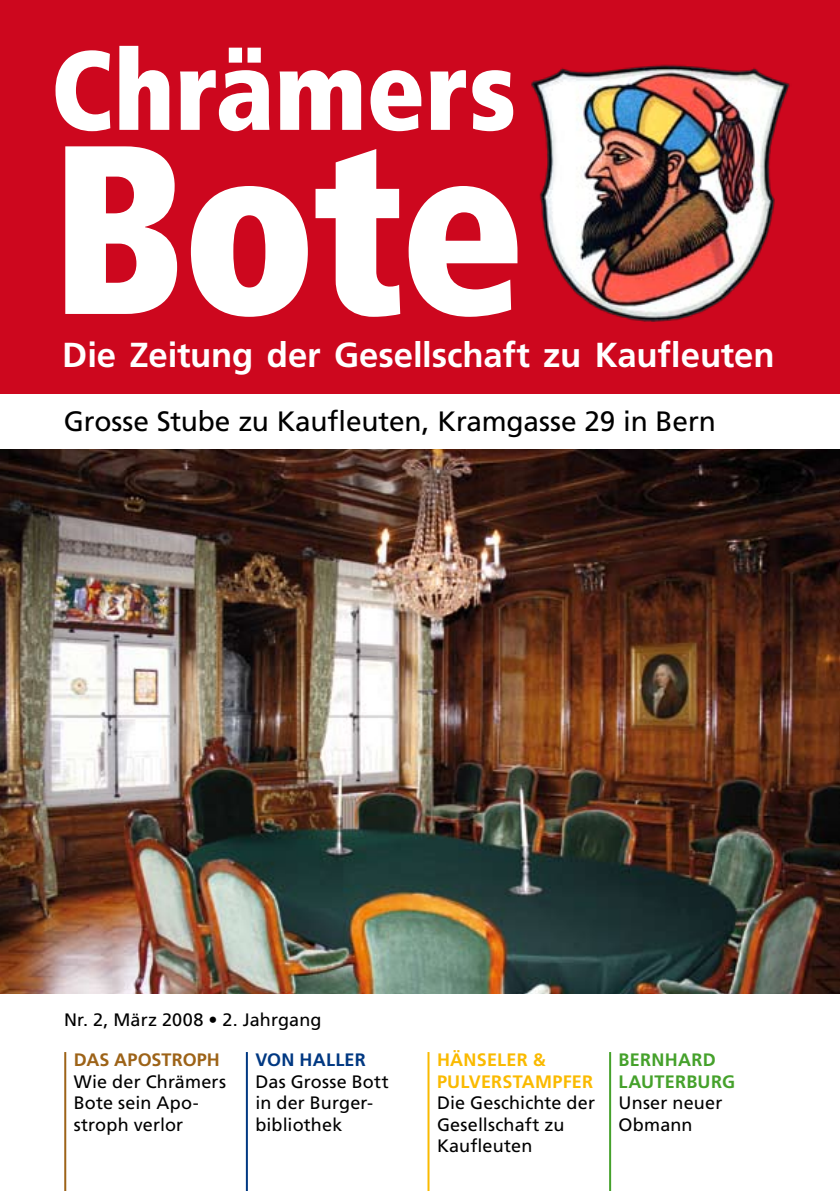
<style>
.page{position:relative;width:840px;height:1191px;background:#fff}
.page>*{position:absolute;margin:0;border:0;box-sizing:border-box;transform-origin:0 0}
.t1{font:900 condensed 240px "Frutiger";color:#fff;scale:.94 1}
.t2{font:900 condensed 112px "Frutiger";letter-spacing:.005em;color:#fff;scale:.94 1}
.t3{font:700 34.6px "Frutiger";letter-spacing:-.005em;color:#fff}
.t4{font:28px "Frutiger";letter-spacing:-.005em;color:#000}
.t5{font:18px/21.6px "Frutiger";letter-spacing:.01em;color:#000}
.t6{font:700 18px/21.6px "Frutiger";letter-spacing:.015em;color:#faba00}
.t7{font:700 18px/21.6px "Frutiger";letter-spacing:.015em;color:#45a12b}
.t8{font:700 18px "Frutiger";letter-spacing:.005em;color:#9d6318}
.t9{font:700 18px "Frutiger";letter-spacing:.015em;color:#003882}
</style>
<div class="page">
<img style="left:0;top:449px;width:839px;height:544px">
<div style="left:0;top:0;width:839px;height:393px;background:#cd071e"></div>
<hr style="left:64px;top:1052px;width:2px;height:139px;background:#9d6318">
<hr style="left:246px;top:1052px;width:2px;height:139px;background:#003882">
<hr style="left:427px;top:1052px;width:2px;height:139px;background:#faba00">
<hr style="left:608px;top:1052px;width:2px;height:139px;background:#45a12b">
<img style="left:531px;top:64px;width:259px;height:258px">
<h2 class="t2" style="left:51px;top:22px;width:496px">Chrämers</h2>
<h1 class="t1" style="left:51px;top:84px;width:506px">Bote</h1>
<h3 class="t3" style="left:62px;top:335px;width:713px">Die Zeitung der Gesellschaft zu Kaufleuten</h3>
<h3 class="t4" style="left:64px;top:405px;width:653px">Grosse Stube zu Kaufleuten, Kramgasse 29 in Bern</h3>
<p class="t5" style="left:64px;top:1009px;width:259px">Nr. 2, März 2008 • 2. Jahrgang</p>
<p class="t8" style="left:74px;top:1049px;width:147px">DAS APOSTROPH</p>
<p class="t5" style="left:74px;top:1070px;width:154px">Wie der Chrämers<br>Bote sein Apo&shy;stroph verlor</p>
<p class="t9" style="left:255px;top:1049px;width:112px">VON HALLER</p>
<p class="t5" style="left:255px;top:1070px;width:135px">Das Grosse Bott in der Burger&shy;bibliothek</p>
<p class="t6" style="left:437px;top:1048px;width:158px">HÄNSELER &amp;<br>PULVERSTAMPFER</p>
<p class="t5" style="left:437px;top:1092px;width:159px">Die Geschichte der<br>Gesellschaft zu<br>Kaufleuten</p>
<p class="t7" style="left:618px;top:1048px;width:118px">BERNHARD<br>LAUTERBURG</p>
<p class="t5" style="left:618px;top:1092px;width:105px">Unser neuer<br>Obmann</p>
</div>
